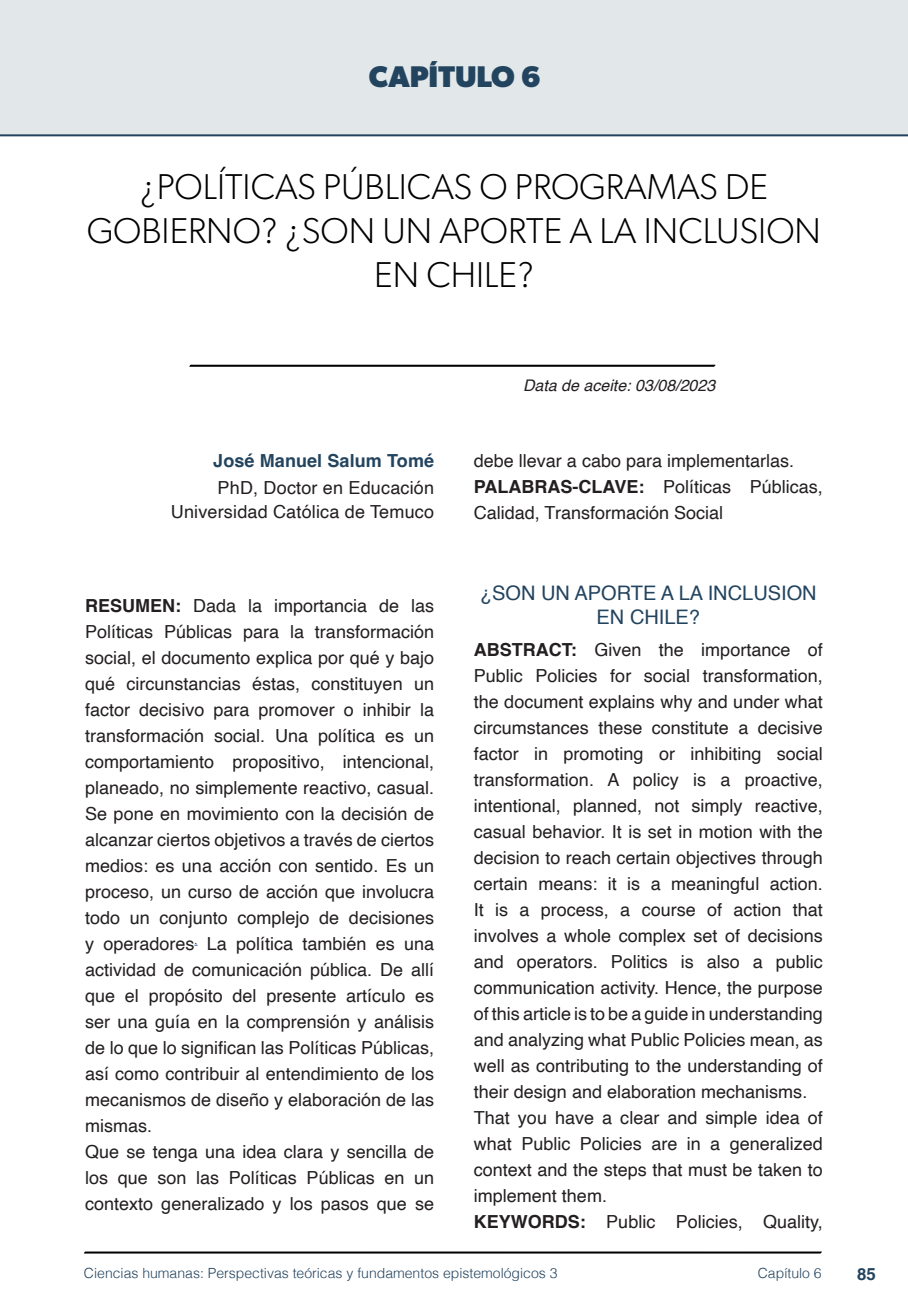
<style>
.page{position:relative;width:908px;height:1304px;background:#fff}
.page>*{position:absolute;margin:0;border:0;box-sizing:border-box;transform-origin:0 0}
.nome_artigos{font:300 36px/44px "Gibson";color:#000;text-align:center}
.capítulos{font:700 30px "Gibson";color:#23445f}
.título_Inglês{font:20px/24px "Helvetica";color:#23445f;text-align:center}
.Resumos_e_PC_TXT{font:18px/26px "Helvetica";color:#231f20;text-align:justify}
.info_autores{font:18px "Helvetica";letter-spacing:.01em;color:#231f20}
.nome_autores{font:700 18px "Helvetica";letter-spacing:.005em;color:#23445f}
.t1{font:700 16.8px "Helvetica";color:#23445f}
.data{font:italic 16px "Helvetica";color:#231f20}
.t2{font:300 14px "Helvetica";color:#23445f}
.s1{font-weight:700}
</style>
<div class="page">
<svg style="left:84px;top:1251px;width:737px;height:3px;background:#515151"></svg>
<div style="left:0;top:0;width:907px;height:136px;background:#e2e7e9"></div>
<svg style="left:189px;top:364px;width:526px;height:3px;background:#4f4f4f"></svg>
<div style="left:44px;top:72px;width:68px;height:61px;background:#e2e7e9"></div>
<p class="capítulos" style="left:369px;top:58px;width:173px">CAPÍTULO 6</p>
<p class="nome_artigos" style="left:87px;top:164px;width:735px">¿POLÍTICAS PÚBLICAS O PROGRAMAS DE<br>GOBIERNO? ¿SON UN APORTE A LA INCLUSION<br>EN CHILE?</p>
<p class="nome_autores" style="left:213px;top:450px;width:222px">José Manuel Salum Tomé</p>
<p class="info_autores" style="left:217px;top:474px;width:218px">PhD, Doctor en Educación</p>
<p class="info_autores" style="left:171px;top:498px;width:264px">Universidad Católica de Temuco</p>
<p class="Resumos_e_PC_TXT" style="left:85px;top:594px;width:350px"><span class="s1">RESUMEN:</span> Dada la importancia de las Políticas Públicas para la transformación social, el documento explica por qué y bajo qué circunstancias éstas, constituyen un factor decisivo para promover o inhibir la transformación social. Una política es un comportamiento propositivo, intencional, planeado, no simplemente reactivo, casual.<br>Se pone en movimiento con la decisión de alcanzar ciertos objetivos a través de ciertos medios: es una acción con sentido. Es un proceso, un curso de acción que involucra todo un conjunto complejo de decisiones y operadores<sup>.</sup> La política también es una actividad de comunicación pública. De allí que el propósito del presente artículo es ser una guía en la comprensión y análisis de lo que lo significan las Políticas Públicas, así como contribuir al entendimiento de los mecanismos de diseño y elaboración de las mismas.</p>
<p class="Resumos_e_PC_TXT" style="left:85px;top:1140px;width:350px">Que se tenga una idea clara y sencilla de los que son las Políticas Públicas en un contexto generalizado y los pasos que se</p>
<p class="data" style="left:523px;top:373px;width:194px">Data de aceite: 03/08/2023</p>
<p class="Resumos_e_PC_TXT" style="left:473px;top:448px;width:322px">debe llevar a cabo para implementarlas.</p>
<p class="Resumos_e_PC_TXT" style="left:473px;top:474px;width:350px"><span class="s1">PALABRAS-CLAVE:</span> Políticas Públicas,<br>Calidad, Transformación Social</p>
<p class="título_Inglês" style="left:479px;top:582px;width:338px">¿SON UN APORTE A LA INCLUSION<br>EN CHILE?</p>
<p class="Resumos_e_PC_TXT" style="left:473px;top:637px;width:350px"><span class="s1">ABSTRACT:</span> Given the importance of Public Policies for social transformation, the document explains why and under what circumstances these constitute a decisive factor in promoting or inhibiting social transformation. A policy is a proactive, intentional, planned, not simply reactive, casual behavior. It is set in motion with the decision to reach certain objectives through certain means: it is a meaningful action.<br>It is a process, a course of action that involves a whole complex set of decisions and operators. Politics is also a public communication activity. Hence, the purpose of this article is to be a guide in understanding and analyzing what Public Policies mean, as well as contributing to the understanding of their design and elaboration mechanisms.</p>
<p class="Resumos_e_PC_TXT" style="left:473px;top:1105px;width:350px">That you have a clear and simple idea of what Public Policies are in a generalized context and the steps that must be taken to implement them.</p>
<p class="Resumos_e_PC_TXT" style="left:473px;top:1209px;width:350px"><span class="s1">KEYWORDS:</span> Public Policies, Quality,</p>
<p class="t2" style="left:84px;top:1261px;width:475px">Ciencias humanas: Perspectivas teóricas y fundamentos epistemológicos 3</p>
<p class="t2" style="left:757px;top:1261px;width:65px">Capítulo 6</p>
<p class="t1" style="left:856px;top:1264px;width:20px">85</p>
</div>
